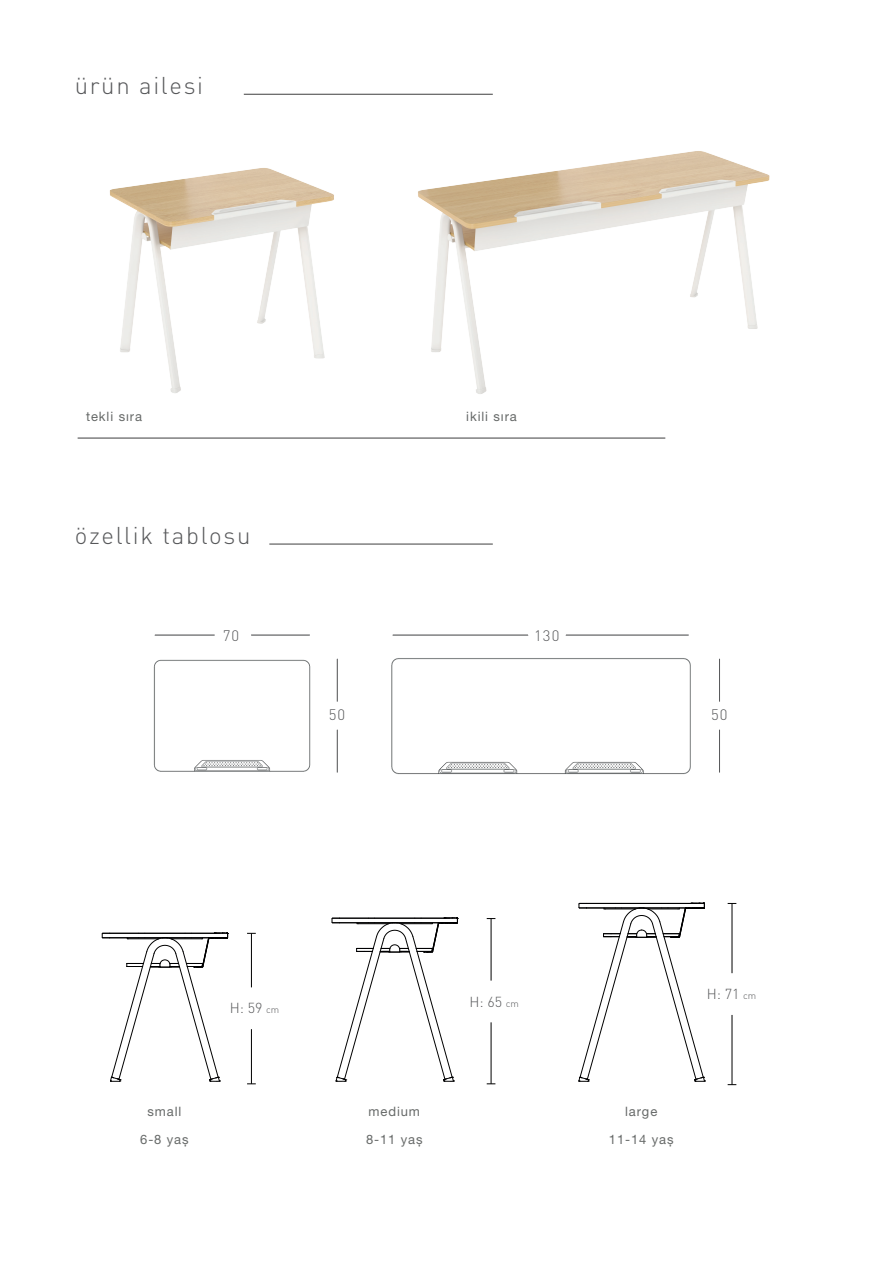
<style>
.page{position:relative;width:893px;height:1263px;background:#fff}
.page>*{position:absolute;margin:0;border:0;box-sizing:border-box;transform-origin:0 0}
.t1{font:300 24px "DIN Pro";letter-spacing:.07em;color:#57585a}
.t2{font:300 15px "DIN Pro";letter-spacing:.07em;color:#57585a}
.t3{font:300 14.4px "DIN Pro";color:#57585a}
.t4{font:13.05px/28.3px "Helvetica Neue LT Pro";letter-spacing:.07em;color:#666968;text-align:center}
.s1{font-size:9.6px}
</style>
<div class="page">
<img style="left:109px;top:168px;width:225px;height:225px">
<img style="left:418px;top:151px;width:352px;height:243px">
<img style="left:391px;top:635px;width:300px;height:140px">
<hr style="left:244px;top:94px;width:249px;height:1px;background:#3e3e3f">
<hr style="left:269px;top:544px;width:224px;height:1px;background:#3e3e3f">
<hr style="left:78px;top:438px;width:587px;height:1px;background:#3e3e3f">
<img style="left:153px;top:634px;width:185px;height:139px">
<hr style="left:155px;top:635px;width:60px;height:1px;background:#57585a">
<hr style="left:251px;top:635px;width:59px;height:1px;background:#57585a">
<hr style="left:393px;top:635px;width:135px;height:1px;background:#57585a">
<hr style="left:566px;top:635px;width:123px;height:1px;background:#57585a">
<hr style="left:337px;top:659px;width:1px;height:43px;background:#57585a">
<hr style="left:337px;top:730px;width:1px;height:42px;background:#57585a">
<hr style="left:719px;top:659px;width:1px;height:43px;background:#57585a">
<hr style="left:719px;top:730px;width:1px;height:42px;background:#57585a">
<hr style="left:732px;top:903px;width:1px;height:70px;background:#000001">
<hr style="left:732px;top:1015px;width:1px;height:70px;background:#000001">
<hr style="left:491px;top:918px;width:1px;height:62px;background:#000001">
<hr style="left:491px;top:1022px;width:1px;height:62px;background:#000001">
<hr style="left:251px;top:933px;width:1px;height:54px;background:#000001">
<hr style="left:251px;top:1029px;width:1px;height:55px;background:#000001">
<svg style="left:102px;top:932px;width:127px;height:150px"></svg>
<svg style="left:579px;top:903px;width:126px;height:179px"></svg>
<svg style="left:332px;top:917px;width:126px;height:165px"></svg>
<h1 class="t1" style="left:75px;top:67px;width:130px">ürün ailesi</h1>
<p class="t4" style="left:86px;top:402px;width:57px">tekli sıra</p>
<p class="t4" style="left:466px;top:402px;width:52px">ikili sıra</p>
<h1 class="t1" style="left:75px;top:517px;width:177px">özellik tablosu</h1>
<p class="t2" style="left:223px;top:624px;width:18px">70</p>
<p class="t2" style="left:329px;top:703px;width:18px">50</p>
<p class="t2" style="left:534px;top:624px;width:27px">130</p>
<p class="t2" style="left:711px;top:703px;width:18px">50</p>
<p class="t3" style="left:230px;top:997px;width:51px">H: 59 <span class="s1">cm</span></p>
<p class="t3" style="left:470px;top:990px;width:51px">H: 65 <span class="s1">cm</span></p>
<p class="t3" style="left:707px;top:983px;width:51px">H: 71 <span class="s1">cm</span></p>
<p class="t4" style="left:140px;top:1097px;width:50px">small<br>6-8 yaș</p>
<p class="t4" style="left:366px;top:1097px;width:58px;text-align:left">medium<br>8-11 yaș</p>
<p class="t4" style="left:609px;top:1097px;width:66px">large<br>11-14 yaș</p>
</div>
